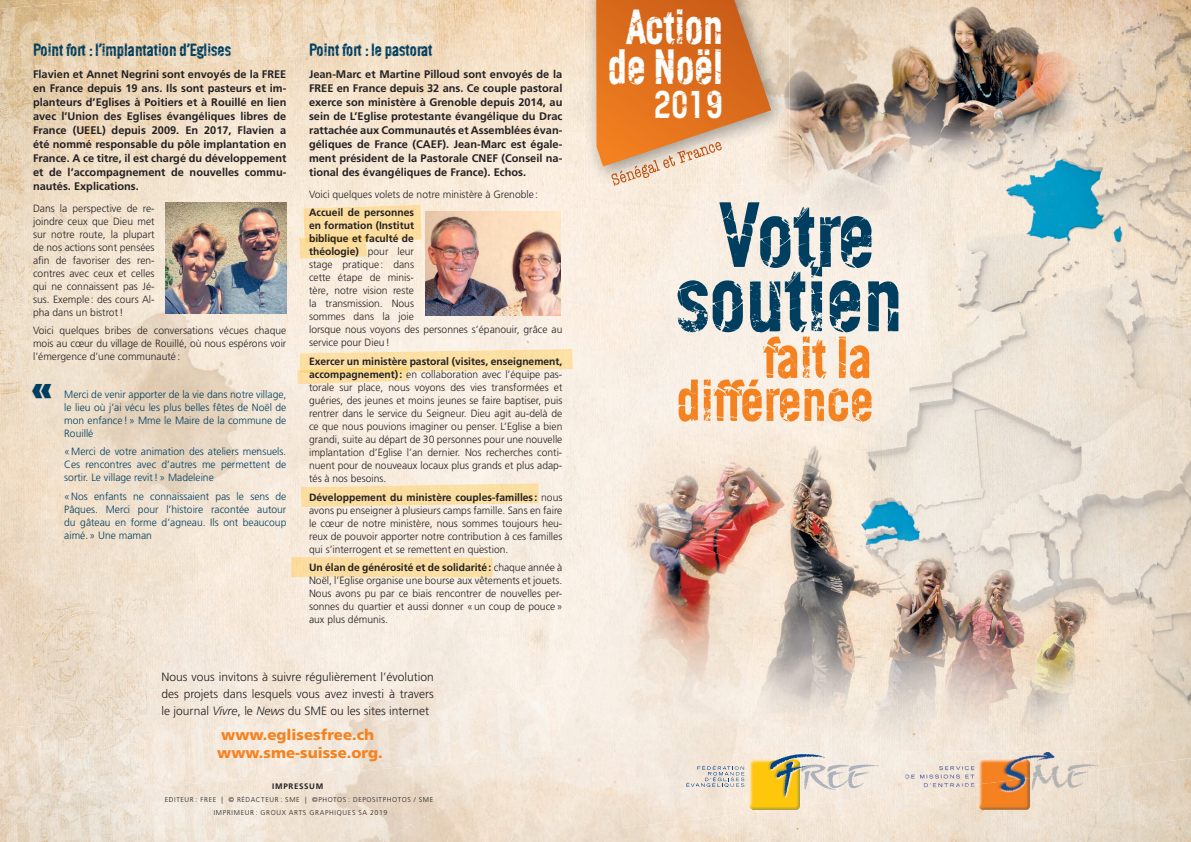
<style>
.page{position:relative;width:1191px;height:842px;background:#fff}
.page>*{position:absolute;margin:0;border:0;box-sizing:border-box;transform-origin:0 0}
.t1{font:93.2px "Haastkiwi";color:#003e60}
.t2{font:59.7px/43px "Haastkiwi";color:#f58220;text-align:right}
.t3{font:50px/40px "Haastkiwi";color:#fff;text-align:center;scale:.94 1}
.t4{font:39px "Haastkiwi";color:#fff;scale:.94 1}
.t5{font:900 33px "Frutiger LT";color:#003e60}
.t6{font:18px "Haastkiwi";color:#003e60}
.t7{font:900 15px/18px "Frutiger LT";color:#f58220}
.t8{font:300 12px/17px "Frutiger LT";color:#231f20;text-align:justify}
.t9{font:700 11px/14px "Frutiger LT";color:#231f20;text-align:justify}
.t10{font:300 10.5px/13px "Frutiger LT";color:#231f20;text-align:justify}
.t11{font:300 10.5px/13px "Frutiger LT";color:#003e60;text-align:justify}
.t12{font:700 8px "Frutiger LT";letter-spacing:.085em;color:#231f20}
.t13{font:300 7px/13px "Frutiger LT";letter-spacing:.09em;color:#231f20;text-align:center}
.s1{font-weight:700}
.s2{font-style:italic}
</style>
<div class="page">
<img style="left:420px;top:0;width:140px;height:631px">
<img style="left:105px;top:79px;width:209px;height:201px">
<img style="left:314px;top:79px;width:106px;height:126px">
<img style="left:0;top:79px;width:105px;height:271px">
<div style="left:350px;top:241px;width:70px;height:372px;background:#f9eee1"></div>
<div style="left:314px;top:259px;width:36px;height:426px;background:#f8ede1"></div>
<img style="left:286px;top:280px;width:29px;height:35px">
<img style="left:287px;top:315px;width:28px;height:11px">
<img style="left:0;top:350px;width:69px;height:335px">
<img style="left:69px;top:559px;width:35px;height:126px">
<div style="left:245px;top:479px;width:70px;height:206px;background:#f6e9db"></div>
<img style="left:104px;top:559px;width:35px;height:126px">
<img style="left:175px;top:559px;width:70px;height:126px">
<img style="left:139px;top:559px;width:36px;height:126px">
<img style="left:486px;top:631px;width:75px;height:36px">
<img style="left:349px;top:667px;width:1px;height:18px">
<img style="left:510px;top:667px;width:47px;height:35px">
<img style="left:1086px;top:763px;width:105px;height:79px">
<div style="left:771px;top:810px;width:139px;height:32px;background:#f2e5d5"></div>
<img style="left:723px;top:816px;width:48px;height:26px">
<img style="left:910px;top:810px;width:176px;height:32px">
<img style="left:303px;top:205px;width:119px;height:36px">
<img style="left:299px;top:238px;width:68px;height:21px">
<img style="left:304px;top:236px;width:62px;height:7px">
<img style="left:346px;top:349px;width:210px;height:23px">
<img style="left:346px;top:373px;width:62px;height:11px">
<img style="left:346px;top:366px;width:62px;height:7px">
<img style="left:301px;top:483px;width:238px;height:24px">
<div style="left:291px;top:557px;width:202px;height:20px;background:#fcdea2"></div>
<img style="left:747px;top:745px;width:162px;height:71px">
<img style="left:909px;top:0;width:247px;height:770px">
<img style="left:1155px;top:0;width:36px;height:763px">
<img style="left:733px;top:178px;width:176px;height:567px">
<div style="left:591px;top:185px;width:36px;height:451px;background:#f9efe3"></div>
<img style="left:556px;top:0;width:36px;height:576px">
<img style="left:627px;top:185px;width:35px;height:339px">
<img style="left:662px;top:185px;width:71px;height:339px">
<img style="left:521px;top:0;width:36px;height:211px">
<img style="left:789px;top:171px;width:49px;height:7px">
<img style="left:838px;top:171px;width:71px;height:7px">
<img style="left:564px;top:349px;width:9px;height:20px">
<svg style="left:614px;top:185px;width:12px;height:3px"></svg>
<img style="left:37px;top:314px;width:250px;height:245px">
<img style="left:27px;top:279px;width:175px;height:127px">
<img style="left:63px;top:256px;width:120px;height:97px">
<img style="left:202px;top:326px;width:144px;height:153px">
<img style="left:186px;top:314px;width:43px;height:28px">
<img style="left:267px;top:797px;width:115px;height:45px">
<img style="left:382px;top:797px;width:64px;height:45px">
<img style="left:446px;top:797px;width:64px;height:45px">
<div style="left:350px;top:613px;width:136px;height:72px;background:#f6ede2"></div>
<img style="left:412px;top:797px;width:56px;height:11px">
<div style="left:432px;top:661px;width:78px;height:24px;background:#f5ece1"></div>
<img style="left:0;top:0;width:439px;height:79px">
<img style="left:0;top:685px;width:549px;height:112px">
<img style="left:273px;top:688px;width:74px;height:89px">
<img style="left:347px;top:688px;width:184px;height:89px">
<img style="left:391px;top:695px;width:156px;height:82px">
<img style="left:462px;top:721px;width:89px;height:56px">
<img style="left:443px;top:688px;width:45px;height:16px">
<img style="left:0;top:778px;width:267px;height:64px">
<img style="left:0;top:777px;width:262px;height:22px">
<img style="left:905px;top:793px;width:193px;height:17px">
<img style="left:905px;top:751px;width:193px;height:42px">
<img style="left:166px;top:203px;width:120px;height:111px">
<img style="left:425px;top:211px;width:135px;height:105px">
<img style="left:557px;top:636px;width:166px;height:206px">
<img style="left:664px;top:679px;width:83px;height:146px">
<img style="left:607px;top:524px;width:158px;height:155px">
<img style="left:600px;top:618px;width:64px;height:115px">
<img style="left:510px;top:733px;width:156px;height:109px">
<img style="left:619px;top:795px;width:30px;height:33px">
<svg style="left:547px;top:747px;width:5px;height:9px"></svg>
<svg style="left:686px;top:754px;width:193px;height:56px;background:#e5d6af"></svg>
<img style="left:789px;top:0;width:148px;height:171px">
<img style="left:584px;top:0;width:205px;height:185px">
<img style="left:610px;top:166px;width:113px;height:19px">
<img style="left:771px;top:0;width:18px;height:125px">
<svg style="left:596px;top:0;width:175px;height:166px;background:#dd8341"></svg>
<h3 class="t6" style="left:33px;top:39px;width:199px">Point fort : l’implantation d’Eglises</h3>
<p class="t9" style="left:33px;top:67px;width:255px">Flavien et Annet Negrini sont envoyés de la FREE en France depuis 19 ans. Ils sont pasteurs et im&shy;planteurs d’Eglises à Poitiers et à Rouillé en lien avec l’Union des Eglises évangéliques libres de France (UEEL) depuis 2009. En 2017, Flavien a été nommé responsable du pôle implantation en France. A ce titre, il est chargé du développement et de l’accompagnement de nouvelles commu&shy;nautés. Explications.</p>
<p class="t10" style="left:33px;top:202px;width:123px">Dans la perspective de re&shy;joindre ceux que Dieu met sur notre route, la plupart de nos actions sont pensées afin de favoriser des ren&shy;contres avec ceux et celles qui ne connaissent pas Jé&shy;sus. Exemple : des cours Al&shy;pha dans un bistrot!</p>
<p class="t10" style="left:33px;top:324px;width:255px">Voici quelques bribes de conversations vécues chaque mois au cœur du village de Rouillé, où nous espérons voir l’émergence d’une communauté:</p>
<p class="t11" style="left:64px;top:388px;width:224px">Merci de venir apporter de la vie dans notre village, le lieu où j’ai vécu les plus belles fêtes de Noël de mon enfance!» Mme le Maire de la commune de Rouillé</p>
<p class="t11" style="left:64px;top:445px;width:224px">«Merci de votre animation des ateliers mensuels.<br>Ces rencontres avec d’autres me permettent de sortir. Le village revit!» Madeleine</p>
<p class="t11" style="left:64px;top:490px;width:224px">«Nos enfants ne connaissaient pas le sens de Pâques. Merci pour l’histoire racontée autour du gâteau en forme d’agneau. Ils ont beaucoup aimé.» Une maman</p>
<h3 class="t5" style="left:32px;top:369px;width:23px">«</h3>
<h3 class="t6" style="left:309px;top:39px;width:125px">Point fort : le pastorat</h3>
<p class="t9" style="left:309px;top:67px;width:255px">Jean-Marc et Martine Pilloud sont envoyés de la FREE en France depuis 32 ans. Ce couple pastoral exerce son ministère à Grenoble depuis 2014, au sein de L’Eglise protestante évangélique du Drac rattachée aux Communautés et Assemblées évan&shy;géliques de France (CAEF). Jean-Marc est égale&shy;ment président de la Pastorale CNEF (Conseil na&shy;tional des évangéliques de France). Echos.</p>
<p class="t10" style="left:309px;top:188px;width:230px">Voici quelques volets de notre ministère à Grenoble:</p>
<p class="t10" style="left:309px;top:206px;width:255px;text-align:left"><span class="s1">Accueil de personnes<br>en formation (Institut<br>biblique et faculté de<br>théologie)</span> pour leur<br>stage pratique : dans<br>cette étape de minis-<br>tère, notre vision reste<br>la transmission. Nous<br>sommes dans la joie<br>lorsque nous voyons des personnes s’épanouir, grâce au service pour Dieu!</p>
<p class="t10" style="left:309px;top:355px;width:255px"><span class="s1">Exercer un ministère pastoral (visites, enseignement, accompagnement):</span> en collaboration avec l’équipe pas&shy;torale sur place, nous voyons des vies transformées et guéries, des jeunes et moins jeunes se faire baptiser, puis rentrer dans le service du Seigneur. Dieu agit au-delà de ce que nous pouvions imaginer ou penser. L’Eglise a bien grandi, suite au départ de 30 personnes pour une nouvelle implantation d’Eglise l’an dernier. Nos recherches conti&shy;nuent pour de nouveaux locaux plus grands et plus adap&shy;tés à nos besoins.</p>
<p class="t10" style="left:309px;top:491px;width:255px"><span class="s1">Développement du ministère couples-familles :</span> nous avons pu enseigner à plusieurs camps famille. Sans en faire le cœur de notre ministère, nous sommes toujours heu&shy;reux de pouvoir apporter notre contribution à ces familles qui s’interrogent et se remettent en question.</p>
<p class="t10" style="left:309px;top:561px;width:255px"><span class="s1">Un élan de générosité et de solidarité:</span> chaque année à Noël, l’Eglise organise une bourse aux vêtements et jouets.<br>Nous avons pu par ce biais rencontrer de nouvelles per&shy;sonnes du quartier et aussi donner «un coup de pouce» aux plus démunis.</p>
<p class="t8" style="left:162px;top:668px;width:274px">Nous vous invitons à suivre régulièrement l’évolution des projets dans lesquels vous avez investi à travers le journal <span class="s2">Vivre</span>, le <span class="s2">News</span> du SME ou les sites internet</p>
<h3 class="t7" style="left:217px;top:726px;width:167px">www.eglisesfree.ch www.sme-suisse.org.</h3>
<p class="t12" style="left:272px;top:781px;width:53px">IMPRESSUM</p>
<p class="t13" style="left:165px;top:793px;width:270px">EDITEUR : FREE | © RÉDACTEUR : SME | ©PHOTOS : DEPOSITPHOTOS / SME<br>IMPRIMEUR : GROUX ARTS GRAPHIQUES SA 2019</p>
<h3 class="t3" style="left:607px;top:5px;width:124px">Action de Noël</h3>
<h3 class="t4" style="left:654px;top:83px;width:75px">2019</h3>
<h1 class="t1" style="left:721px;top:182px;width:155px">Votre</h1>
<h1 class="t1" style="left:676px;top:246px;width:228px">soutien</h1>
<h2 class="t2" style="left:676px;top:334px;width:199px">fait la différence</h2>
</div>
